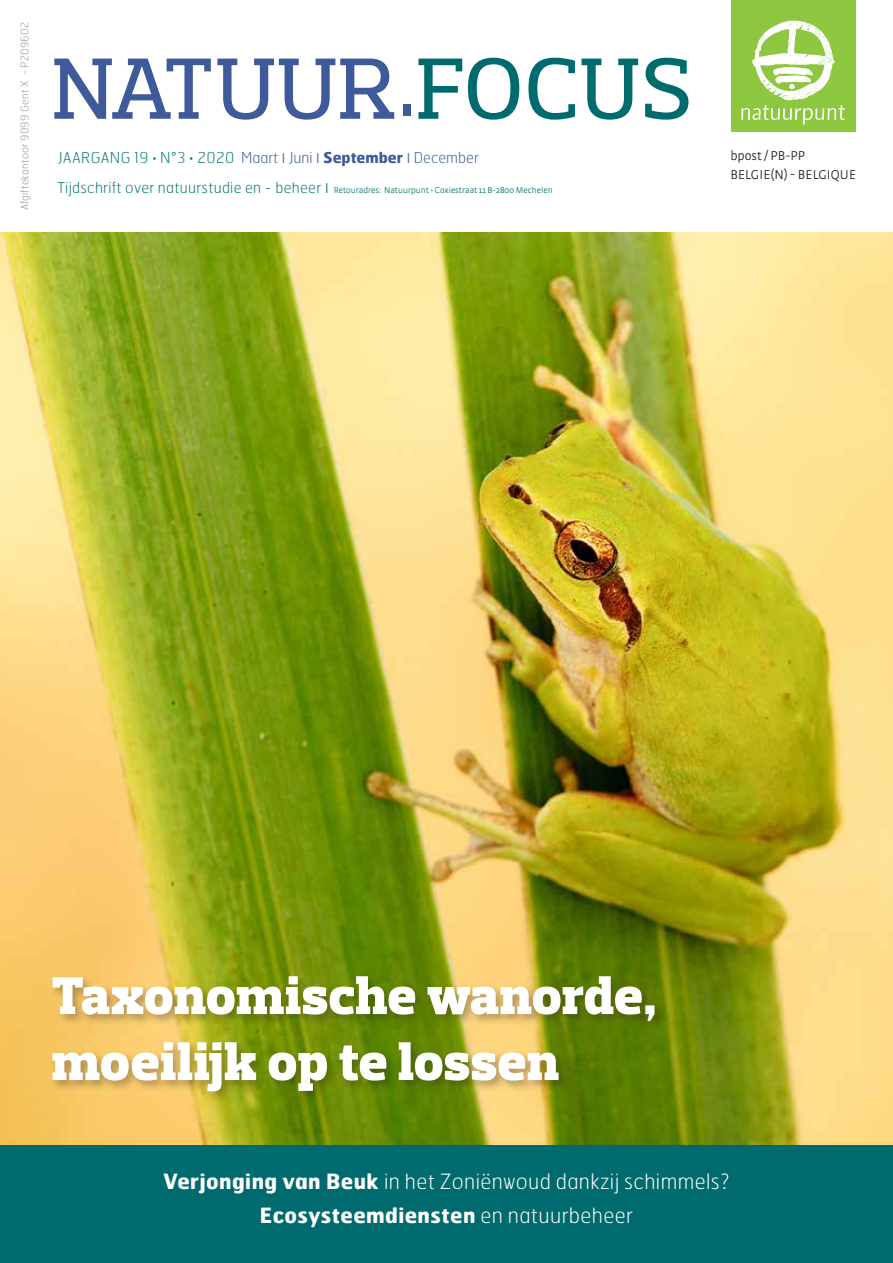
<style>
.page{position:relative;width:893px;height:1263px;background:#fff}
.page>*{position:absolute;margin:0;border:0;box-sizing:border-box;transform-origin:0 0}
.t1{font:500 88.5px "Prelo Slab";letter-spacing:.015em;color:#3e5a9a}
.t2{font:900 54px/66px "Prelo Slab";letter-spacing:.01em;color:#fff}
.t3{font:100 21px/34px "Hermes FB";letter-spacing:.02em;color:#fff;text-align:center}
.t4{font:100 15px "Hermes FB";color:#00786d}
.t5{font:300 13.5px/19px "Strada OT";letter-spacing:.01em;color:#231f20}
.t6{font:100 10.5px "Hermes FB";letter-spacing:.02em;color:#919396}
.t7{font:300 9px "Strada OT";color:#00786d}
.s1{color:#006b6e}
.s2{font-family:"Strada OT";font-weight:300}
.s3{color:#3e5a9a}
.s4{font-family:"Strada OT";font-weight:300;color:#3e5a9a}
.s5{font-weight:700;color:#3e5a9a}
.s6{font-family:"Hermes FB";font-weight:100;font-size:15px}
.s7{font-size:15px}
.s8{font-weight:700}
</style>
<div class="page">
<div style="left:0;top:1125px;width:893px;height:138px;background:#006b6e"></div>
<img style="left:0;top:232px;width:893px;height:912px">
<div style="left:732px;top:0;width:124px;height:132px;background:#8dc63f"></div>
<svg style="left:741px;top:21px;width:104px;height:104px"></svg>
<div style="left:49px;top:972px;width:618px;height:132px;background:#231f20;opacity:.35"></div>
<p class="t6" style="left:18px;top:210px;width:189px;rotate:-90deg">Afgiftekantoor 9099 Gent X - P209602</p>
<h1 class="t1" style="left:53px;top:35px;width:641px">NATUUR •<span class="s1">FOCUS</span></h1>
<h3 class="t4" style="left:58px;top:149px;width:422px">JAARGANG 19 <span class="s2">•</span> N°3 <span class="s2">•</span> 2020 <span class="s3">Maart</span> <span class="s4">I</span> <span class="s3">Juni</span> <span class="s4">I</span> <span class="s5">September</span> <span class="s4">I</span> <span class="s3">December</span></h3>
<h3 class="t5" style="left:730px;top:147px;width:127px">bpost / PB-PP<br>BELGIE(N) - BELGIQUE</h3>
<p class="t7" style="left:58px;top:185px;width:497px"><span class="s6">Tijdschrift over natuurstudie en - beheer</span> <span class="s7">I</span> Retouradres: Natuurpunt • Coxiestraat 11 B-2800 Mechelen</p>
<h2 class="t2" style="left:52px;top:963px;width:606px">Taxonomische wanorde, moeilijk op te lossen</h2>
<h3 class="t3" style="left:164px;top:1164px;width:567px"><span class="s8">Verjonging van Beuk</span> in het Zoniënwoud dankzij schimmels?<br><span class="s8">Ecosysteemdiensten</span> en natuurbeheer</h3>
</div>
